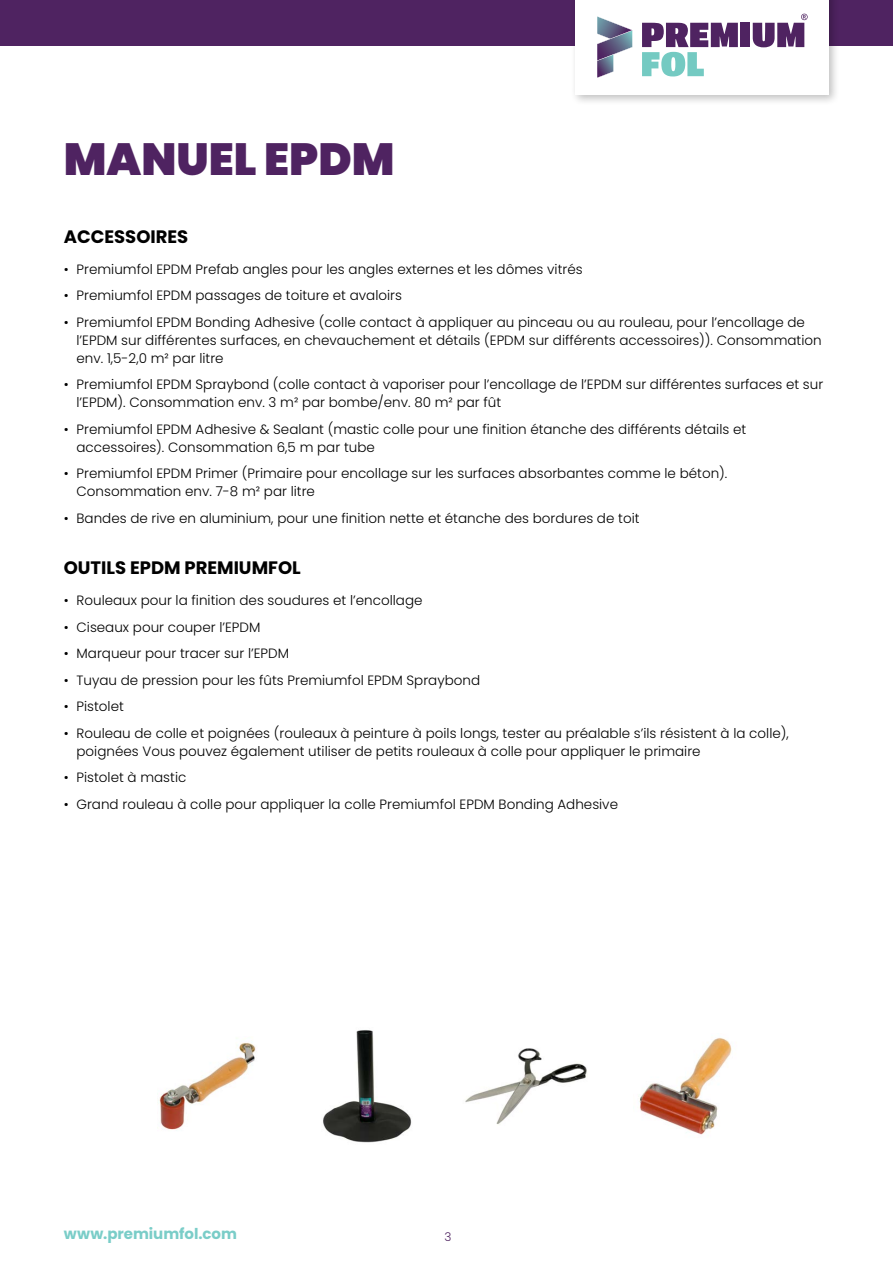
<style>
.page{position:relative;width:893px;height:1263px;background:#fff}
.page>*{position:absolute;margin:0;border:0;box-sizing:border-box;transform-origin:0 0}
.t1{font:900 45px "Poppins";color:#4f2361}
.t2{font:700 18px "Poppins";color:#000}
.t3{font:700 15px "Poppins";color:#7acdc8}
.t4{font:300 13.5px/18px "Poppins";color:#000}
.t5{font:300 12px "Poppins";color:#4f2361}
</style>
<div class="page">
<div style="left:0;top:0;width:893px;height:46px;background:#4f2361"></div>
<div style="left:570px;top:0;width:271px;height:106px;background:#000;opacity:.25"></div>
<div style="left:575px;top:0;width:254px;height:95px;background:#fff"></div>
<div style="left:741px;top:23px;width:9px;height:24px;background:#4f2361"></div>
<svg style="left:642px;top:23px;width:96px;height:53px"></svg>
<svg style="left:753px;top:14px;width:55px;height:33px"></svg>
<svg style="left:597px;top:16px;width:36px;height:62px"></svg>
<img style="left:639px;top:1037px;width:93px;height:98px">
<img style="left:323px;top:1030px;width:89px;height:113px">
<img style="left:159px;top:1042px;width:97px;height:88px">
<img style="left:465px;top:1048px;width:122px;height:77px">
<h1 class="t1" style="left:64px;top:133px;width:332px">MANUEL EPDM</h1>
<h2 class="t2" style="left:64px;top:226px;width:126px">ACCESSOIRES</h2>
<p class="t4" style="left:64px;top:260px;width:520px">• Premiumfol EPDM Prefab angles pour les angles externes et les dômes vitrés</p>
<p class="t4" style="left:64px;top:287px;width:340px">• Premiumfol EPDM passages de toiture et avaloirs</p>
<p class="t4" style="left:77px;top:313px;width:747px;text-indent:-13px">• Premiumfol EPDM Bonding Adhesive (colle contact à appliquer au pinceau ou au rouleau, pour l’encollage de l’EPDM sur différentes surfaces, en chevauchement et détails (EPDM sur différents accessoires)). Consommation env. 1,5-2,0 m² par litre</p>
<p class="t4" style="left:77px;top:376px;width:748px;text-indent:-13px">• Premiumfol EPDM Spraybond (colle contact à vaporiser pour l’encollage de l’EPDM sur différentes surfaces et sur l’EPDM). Consommation env. 3 m² par bombe/env. 80 m² par fût</p>
<p class="t4" style="left:77px;top:420px;width:671px;text-indent:-13px">• Premiumfol EPDM Adhesive &amp; Sealant (mastic colle pour une finition étanche des différents détails et accessoires). Consommation 6,5 m par tube</p>
<p class="t4" style="left:77px;top:465px;width:652px;text-indent:-13px">• Premiumfol EPDM Primer (Primaire pour encollage sur les surfaces absorbantes comme le béton).<br>Consommation env. 7-8 m² par litre</p>
<p class="t4" style="left:64px;top:509px;width:577px">• Bandes de rive en aluminium, pour une finition nette et étanche des bordures de toit</p>
<h2 class="t2" style="left:64px;top:557px;width:238px">OUTILS EPDM PREMIUMFOL</h2>
<p class="t4" style="left:64px;top:591px;width:360px">• Rouleaux pour la finition des soudures et l’encollage</p>
<p class="t4" style="left:64px;top:618px;width:198px">• Ciseaux pour couper l’EPDM</p>
<p class="t4" style="left:64px;top:644px;width:227px">• Marqueur pour tracer sur l’EPDM</p>
<p class="t4" style="left:64px;top:671px;width:418px">• Tuyau de pression pour les fûts Premiumfol EPDM Spraybond</p>
<p class="t4" style="left:64px;top:697px;width:62px">• Pistolet</p>
<p class="t4" style="left:77px;top:724px;width:714px;text-indent:-13px">• Rouleau de colle et poignées (rouleaux à peinture à poils longs, tester au préalable s’ils résistent à la colle), poignées Vous pouvez également utiliser de petits rouleaux à colle pour appliquer le primaire</p>
<p class="t4" style="left:64px;top:768px;width:124px">• Pistolet à mastic</p>
<p class="t4" style="left:64px;top:795px;width:556px">• Grand rouleau à colle pour appliquer la colle Premiumfol EPDM Bonding Adhesive</p>
<p class="t3" style="left:64px;top:1225px;width:175px">www.premiumfol.com</p>
<p class="t5" style="left:444px;top:1230px;width:9px">3</p>
</div>
